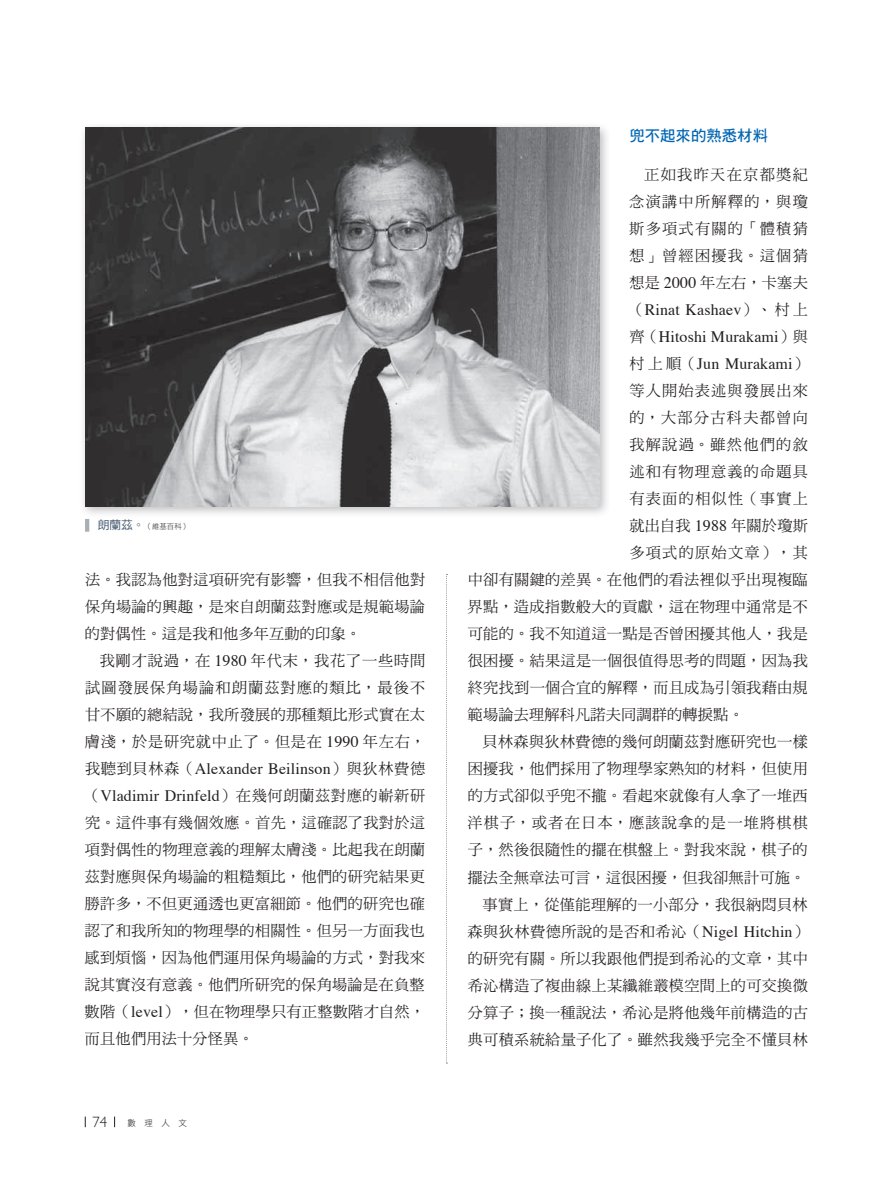
<style>
.page{position:relative;width:893px;height:1191px;background:#fff}
.page>*{position:absolute;margin:0;border:0;box-sizing:border-box;transform-origin:0 0}
.t1{font:15.9px/27px "Times";letter-spacing:.01em;color:#231f20;text-align:justify}
.t2{font:15.45px "DF Hei Std W7";color:#0166b3}
.t3{font:15.15px/27px "DF Ming Std W5";letter-spacing:.02em;color:#231f20;text-align:justify}
.t4{font:15.15px "DF Ming Std W5";letter-spacing:.05em;color:#231f20}
.t5{font:15.15px "DF Ming Std W5";letter-spacing:.08em;color:#231f20}
.t6{font:15.15px "DF Ming Std W5";letter-spacing:.075em;color:#231f20}
.t7{font:15.15px "DF Ming Std W5";letter-spacing:.07em;color:#231f20}
.t8{font:300 14.85px "Gill Sans";color:#231f20}
.t9{font:8.55px "DF Hei Std W3";color:#231f20}
.t10{font:7.5px "DF Hei Std W3";color:#231f20}
.s1{font-family:"DF Hei Std W5";font-size:11.7px;color:#465b71}
.s2{font-family:"Times";font-size:15.9px}
.s3{font-family:"DF Ming Std W5";font-size:15.15px}
</style>
<div class="page">
<svg style="left:446px;top:574px;width:1px;height:489px"></svg>
<hr style="left:85px;top:519px;width:4px;height:12px;background:#a9afb2">
<div style="left:79px;top:122px;width:533px;height:396px;background:#231f20;opacity:.3"></div>
<img style="left:85px;top:128px;width:515px;height:378px">
<p class="t10" style="left:98px;top:522px;width:93px"><span class="s1">朗蘭茲。</span>（維基百科）</p>
<p class="t3" style="left:85px;top:566px;width:342px">法。我認為他對這項研究有影響，但我不相信他對</p>
<p class="t3" style="left:85px;top:593px;width:342px">保角場論的興趣，是來自朗蘭茲對應或是規範場論</p>
<p class="t3" style="left:85px;top:620px;width:278px">的對偶性。這是我和他多年互動的印象。</p>
<p class="t4" style="left:100px;top:652px;width:327px">我剛才說過，在 <span class="s2">1980</span> 年代末，我花了一些時間</p>
<p class="t7" style="left:85px;top:679px;width:342px">試圖發展保角場論和朗蘭茲對應的類比，最後不</p>
<p class="t3" style="left:85px;top:701px;width:342px">甘不願的總結說，我所發展的那種類比形式實在太</p>
<p class="t4" style="left:85px;top:733px;width:342px">膚淺，於是研究就中止了。但是在 <span class="s2">1990</span> 年左右，</p>
<p class="t1" style="left:85px;top:754px;width:342px"><span class="s3">我聽到貝林森（</span>Alexander Beilinson<span class="s3">）與狄林費德（</span>Vladimir Drinfeld<span class="s3">）在幾何朗蘭茲對應的嶄新研</span></p>
<p class="t3" style="left:85px;top:809px;width:342px">究。這件事有幾個效應。首先，這確認了我對於這項對偶性的物理意義的理解太膚淺。比起我在朗蘭茲對應與保角場論的粗糙類比，他們的研究結果更勝許多，不但更通透也更富細節。他們的研究也確認了和我所知的物理學的相關性。但另一方面我也感到煩惱，因為他們運用保角場論的方式，對我來說其實沒有意義。他們所研究的保角場論是在負整數階（<span class="s2">level</span>），但在物理學只有正整數階才自然，而且他們用法十分怪異。</p>
<p class="t8" style="left:92px;top:1113px;width:16px">74</p>
<p class="t9" style="left:128px;top:1118px;width:61px">數　理　人　文</p>
<p class="t2" style="left:629px;top:127px;width:140px">兜不起來的熟悉材料</p>
<p class="t3" style="left:629px;top:161px;width:180px;text-indent:15px">正如我昨天在京都獎紀念演講中所解釋的，與瓊斯多項式有關的「體積猜想」曾經困擾我。這個猜想是 <span class="s2">2000</span> 年左右，卡塞夫</p>
<p class="t1" style="left:629px;top:295px;width:180px"><span class="s3">（</span>Rinat Kashaev<span class="s3">）、村上齊（</span>Hitoshi Murakami<span class="s3">）與村上順（</span>Jun Murakami<span class="s3">）</span></p>
<p class="t6" style="left:629px;top:383px;width:180px">等人開始表述與發展出來</p>
<p class="t5" style="left:629px;top:410px;width:180px">的，大部分古科夫都曾向</p>
<p class="t5" style="left:629px;top:437px;width:180px">我解說過。雖然他們的敘</p>
<p class="t6" style="left:629px;top:464px;width:180px">述和有物理意義的命題具</p>
<p class="t5" style="left:629px;top:491px;width:180px">有表面的相似性（事實上</p>
<p class="t3" style="left:629px;top:512px;width:180px">就出自我 <span class="s2">1988</span> 年關於瓊斯</p>
<p class="t5" style="left:629px;top:545px;width:180px">多項式的原始文章），其</p>
<p class="t3" style="left:468px;top:566px;width:342px">中卻有關鍵的差異。在他們的看法裡似乎出現複臨</p>
<p class="t3" style="left:468px;top:593px;width:342px">界點，造成指數般大的貢獻，這在物理中通常是不</p>
<p class="t3" style="left:468px;top:620px;width:342px">可能的。我不知道這一點是否曾困擾其他人，我是</p>
<p class="t3" style="left:468px;top:647px;width:342px">很困擾。結果這是一個很值得思考的問題，因為我</p>
<p class="t3" style="left:468px;top:674px;width:342px">終究找到一個合宜的解釋，而且成為引領我藉由規</p>
<p class="t3" style="left:468px;top:701px;width:278px">範場論去理解科凡諾夫同調群的轉捩點。</p>
<p class="t3" style="left:482px;top:728px;width:327px">貝林森與狄林費德的幾何朗蘭茲對應研究也一樣</p>
<p class="t3" style="left:468px;top:755px;width:342px">困擾我，他們採用了物理學家熟知的材料，但使用</p>
<p class="t3" style="left:468px;top:782px;width:342px">的方式卻似乎兜不攏。看起來就像有人拿了一堆西</p>
<p class="t6" style="left:468px;top:815px;width:342px">洋棋子，或者在日本，應該說拿的是一堆將棋棋</p>
<p class="t3" style="left:468px;top:836px;width:342px">子，然後很隨性的擺在棋盤上。對我來說，棋子的</p>
<p class="t3" style="left:468px;top:863px;width:339px">擺法全無章法可言，這很困擾，但我卻無計可施。</p>
<p class="t3" style="left:482px;top:890px;width:327px">事實上，從僅能理解的一小部分，我很納悶貝林</p>
<p class="t3" style="left:468px;top:917px;width:342px">森與狄林費德所說的是否和希沁（<span class="s2">Nigel Hitchin</span>）</p>
<p class="t3" style="left:468px;top:944px;width:342px">的研究有關。所以我跟他們提到希沁的文章，其中</p>
<p class="t3" style="left:468px;top:971px;width:342px">希沁構造了複曲線上某纖維叢模空間上的可交換微</p>
<p class="t3" style="left:468px;top:998px;width:342px">分算子；換一種說法，希沁是將他幾年前構造的古</p>
<p class="t3" style="left:468px;top:1025px;width:342px">典可積系統給量子化了。雖然我幾乎完全不懂貝林</p>
</div>
